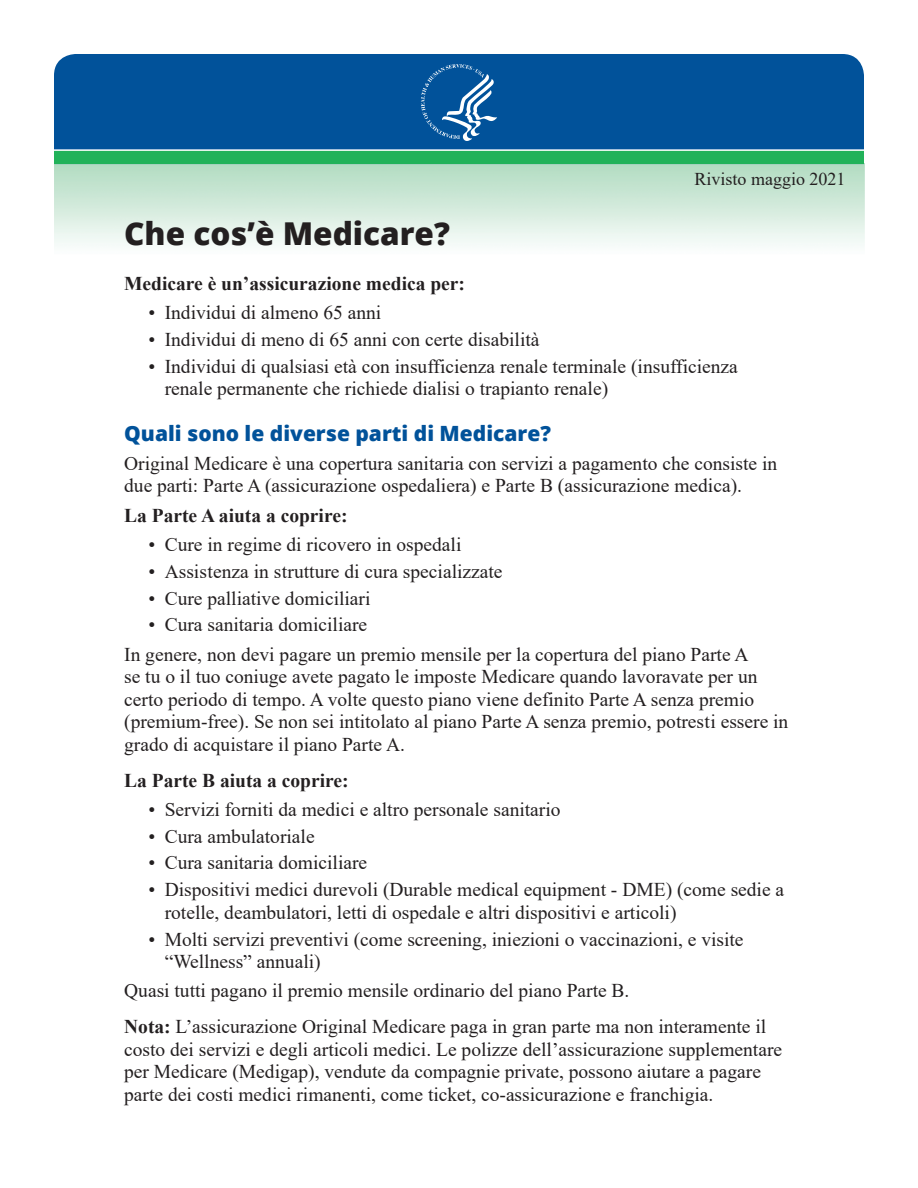
<style>
.page{position:relative;width:918px;height:1188px;background:#fff}
.page>*{position:absolute;margin:0;border:0;box-sizing:border-box;transform-origin:0 0}
.t1{font:800 31.5px "Open Sans";color:#231f20}
.t2{font:800 21px "Open Sans";color:#01529a}
.Text{font:19.5px/22.5px "Times New Roman";color:#231f20}
.Text-2{font:700 19.5px "Times New Roman";color:#231f20}
.t3{font:18px "Times New Roman";color:#231f20}
.s1{font-weight:700}
</style>
<div class="page">
<div style="left:54px;top:54px;width:810px;height:95px;background:#01529a"></div>
<div style="left:54px;top:150px;width:810px;height:14px;background:#21b259"></div>
<hr style="left:54px;top:149px;width:810px;height:2px;background:#fff">
<svg style="left:421px;top:64px;width:76px;height:77px;background:#2b6eaa"></svg>
<p class="t3" style="left:694px;top:166px;width:153px">Rivisto maggio 2021</p>
<h1 class="t1" style="left:124px;top:210px;width:327px">Che cos’è Medicare?</h1>
<p class="Text-2" style="left:124px;top:269px;width:342px">Medicare è un’assicurazione medica per:</p>
<p class="Text" style="left:148px;top:301px;width:234px">• Individui di almeno 65 anni</p>
<p class="Text" style="left:148px;top:327px;width:393px">• Individui di meno di 65 anni con certe disabilità</p>
<p class="Text" style="left:165px;top:354px;width:575px;text-indent:-16px">• Individui di qualsiasi età con insufficienza renale terminale (insufficienza renale permanente che richiede dialisi o trapianto renale)</p>
<h2 class="t2" style="left:124px;top:417px;width:428px">Quali sono le diverse parti di Medicare?</h2>
<p class="Text" style="left:124px;top:451px;width:655px">Original Medicare è una copertura sanitaria con servizi a pagamento che consiste in due parti: Parte A (assicurazione ospedaliera) e Parte B (assicurazione medica).</p>
<p class="Text-2" style="left:124px;top:501px;width:225px">La Parte A aiuta a coprire:</p>
<p class="Text" style="left:148px;top:532px;width:314px">• Cure in regime di ricovero in ospedali</p>
<p class="Text" style="left:148px;top:559px;width:356px">• Assistenza in strutture di cura specializzate</p>
<p class="Text" style="left:148px;top:586px;width:224px">• Cure palliative domiciliari</p>
<p class="Text" style="left:148px;top:613px;width:220px">• Cura sanitaria domiciliare</p>
<p class="Text" style="left:124px;top:642px;width:666px">In genere, non devi pagare un premio mensile per la copertura del piano Parte A<br>se tu o il tuo coniuge avete pagato le imposte Medicare quando lavoravate per un certo periodo di tempo. A volte questo piano viene definito Parte A senza premio (premium-free). Se non sei intitolato al piano Parte A senza premio, potresti essere in grado di acquistare il piano Parte A.</p>
<p class="Text-2" style="left:124px;top:766px;width:226px">La Parte B aiuta a coprire:</p>
<p class="Text" style="left:148px;top:797px;width:414px">• Servizi forniti da medici e altro personale sanitario</p>
<p class="Text" style="left:148px;top:824px;width:168px">• Cura ambulatoriale</p>
<p class="Text" style="left:148px;top:851px;width:220px">• Cura sanitaria domiciliare</p>
<p class="Text" style="left:165px;top:878px;width:621px;text-indent:-16px">• Dispositivi medici durevoli (Durable medical equipment - DME) (come sedie a rotelle, deambulatori, letti di ospedale e altri dispositivi e articoli)</p>
<p class="Text" style="left:165px;top:927px;width:580px;text-indent:-16px">• Molti servizi preventivi (come screening, iniezioni o vaccinazioni, e visite “Wellness” annuali)</p>
<p class="Text" style="left:124px;top:979px;width:507px">Quasi tutti pagano il premio mensile ordinario del piano Parte B.</p>
<p class="Text" style="left:124px;top:1015px;width:659px"><span class="s1">Nota:</span> L’assicurazione Original Medicare paga in gran parte ma non interamente il costo dei servizi e degli articoli medici. Le polizze dell’assicurazione supplementare per Medicare (Medigap), vendute da compagnie private, possono aiutare a pagare parte dei costi medici rimanenti, come ticket, co-assicurazione e franchigia.</p>
</div>
